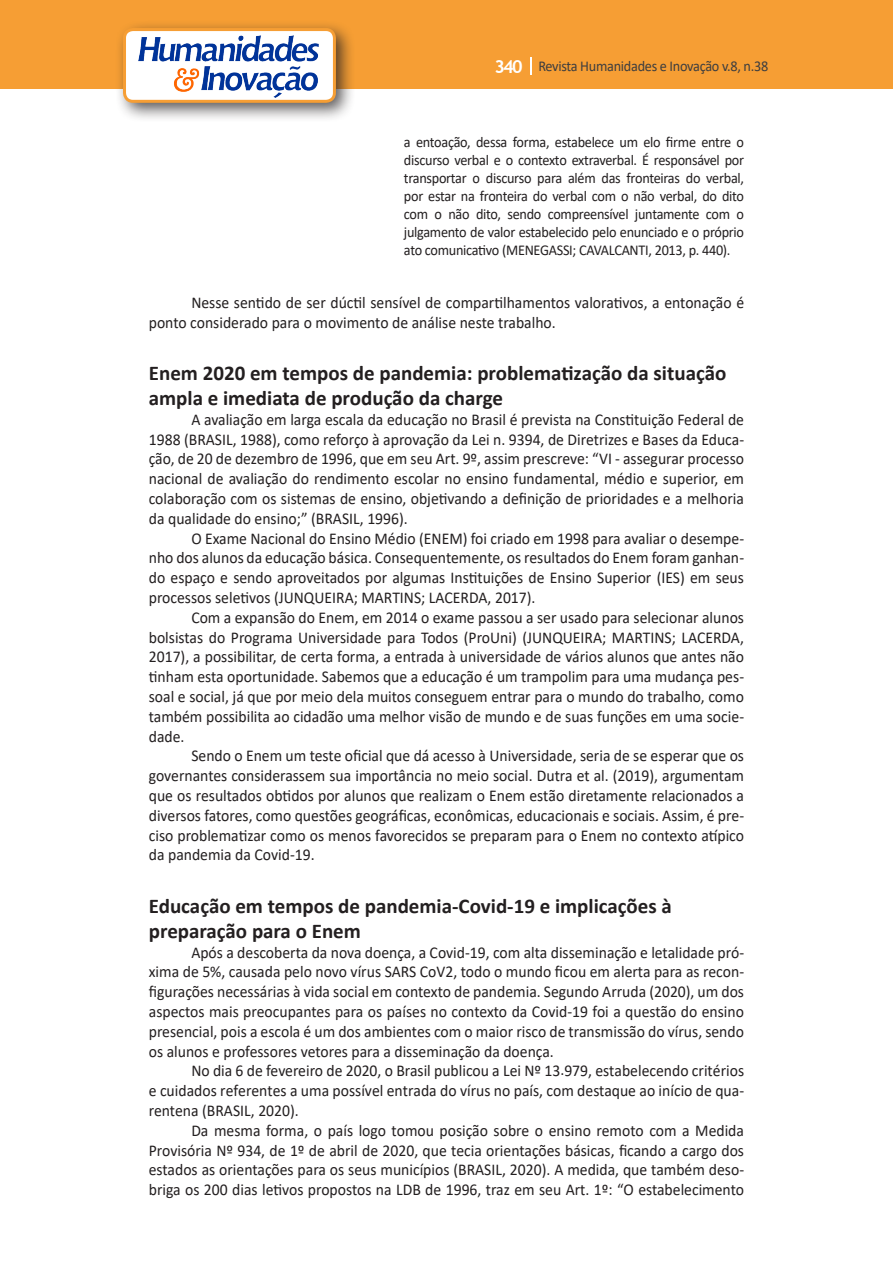
<style>
.page{position:relative;width:893px;height:1263px;background:#fff}
.page>*{position:absolute;margin:0;border:0;box-sizing:border-box;transform-origin:0 0}
.Titulo_2{font:700 21px/25.2px "Calibri";color:#231f20}
.Texto{font:16.5px/19.8px "Calibri";color:#231f20;text-align:justify;scale:.95 1}
.citacao{font:15px/18px "Calibri";letter-spacing:-.02em;color:#231f20;text-align:justify;scale:.95 1}
.t1{font:15px "Calibri";letter-spacing:-.02em;color:#3e3e3f;scale:.95 1}
.s1{font-family:"Trebuchet MS";font-weight:700;font-size:18px;color:#fff}
</style>
<div class="page">
<div style="left:0;top:0;width:893px;height:88px;background:#f69e34"></div>
<svg style="left:530px;top:57px;width:2px;height:18px"></svg>
<div style="left:115px;top:20px;width:241px;height:103px;background:#231f20;opacity:.75"></div>
<div style="left:125px;top:30px;width:209px;height:71px;background:#fff;border-radius:9px"></div>
<img style="left:138px;top:35px;width:181px;height:62px">
<div style="left:123px;top:28px;width:213px;height:75px;border:3px solid #f69e34;border-radius:9px"></div>
<p class="t1" style="left:495px;top:56px;width:290px"><span class="s1">340</span> Revista Humanidades e Inovação v.8, n.38</p>
<p class="citacao" style="left:404px;top:133px;width:360px">a entoação, dessa forma, estabelece um elo firme entre o discurso verbal e o contexto extraverbal. É responsável por transportar o discurso para além das fronteiras do verbal, por estar na fronteira do verbal com o não verbal, do dito com o não dito, sendo compreensível juntamente com o julgamento de valor estabelecido pelo enunciado e o próprio ato comunicativo (MENEGASSI; CAVALCANTI, 2013, p. 440).</p>
<p class="Texto" style="left:149px;top:292px;width:628px;text-indent:43px">Nesse sentido de ser dúctil sensível de compartilhamentos valorativos, a entonação é ponto considerado para o movimento de análise neste trabalho.</p>
<p class="Titulo_2" style="left:149px;top:360px;width:579px">Enem 2020 em tempos de pandemia: problematização da situação ampla e imediata de produção da charge</p>
<p class="Texto" style="left:149px;top:409px;width:628px;text-indent:43px">A avaliação em larga escala da educação no Brasil é prevista na Constituição Federal de 1988 (BRASIL, 1988), como reforço à aprovação da Lei n. 9394, de Diretrizes e Bases da Educa&shy;ção, de 20 de dezembro de 1996, que em seu Art. 9º, assim prescreve: “VI - assegurar processo nacional de avaliação do rendimento escolar no ensino fundamental, médio e superior, em colaboração com os sistemas de ensino, objetivando a definição de prioridades e a melhoria da qualidade do ensino;” (BRASIL, 1996).</p>
<p class="Texto" style="left:149px;top:528px;width:628px;text-indent:43px">O Exame Nacional do Ensino Médio (ENEM) foi criado em 1998 para avaliar o desempe&shy;nho dos alunos da educação básica. Consequentemente, os resultados do Enem foram ganhan&shy;do espaço e sendo aproveitados por algumas Instituições de Ensino Superior (IES) em seus processos seletivos (JUNQUEIRA; MARTINS; LACERDA, 2017).</p>
<p class="Texto" style="left:149px;top:607px;width:628px;text-indent:43px">Com a expansão do Enem, em 2014 o exame passou a ser usado para selecionar alunos bolsistas do Programa Universidade para Todos (ProUni) (JUNQUEIRA; MARTINS; LACERDA, 2017), a possibilitar, de certa forma, a entrada à universidade de vários alunos que antes não tinham esta oportunidade. Sabemos que a educação é um trampolim para uma mudança pes&shy;soal e social, já que por meio dela muitos conseguem entrar para o mundo do trabalho, como também possibilita ao cidadão uma melhor visão de mundo e de suas funções em uma socie&shy;dade.</p>
<p class="Texto" style="left:149px;top:745px;width:628px;text-indent:43px">Sendo o Enem um teste oficial que dá acesso à Universidade, seria de se esperar que os governantes considerassem sua importância no meio social. Dutra et al. (2019), argumentam que os resultados obtidos por alunos que realizam o Enem estão diretamente relacionados a diversos fatores, como questões geográficas, econômicas, educacionais e sociais. Assim, é pre&shy;ciso problematizar como os menos favorecidos se preparam para o Enem no contexto atípico da pandemia da Covid-19.</p>
<p class="Titulo_2" style="left:149px;top:893px;width:525px">Educação em tempos de pandemia-Covid-19 e implicações à preparação para o Enem</p>
<p class="Texto" style="left:149px;top:942px;width:628px;text-indent:43px">Após a descoberta da nova doença, a Covid-19, com alta disseminação e letalidade pró&shy;xima de 5%, causada pelo novo vírus SARS CoV2, todo o mundo ficou em alerta para as recon&shy;figurações necessárias à vida social em contexto de pandemia. Segundo Arruda (2020), um dos aspectos mais preocupantes para os países no contexto da Covid-19 foi a questão do ensino presencial, pois a escola é um dos ambientes com o maior risco de transmissão do vírus, sendo os alunos e professores vetores para a disseminação da doença.</p>
<p class="Texto" style="left:149px;top:1060px;width:628px;text-indent:43px">No dia 6 de fevereiro de 2020, o Brasil publicou a Lei Nº 13.979, estabelecendo critérios e cuidados referentes a uma possível entrada do vírus no país, com destaque ao início de qua&shy;rentena (BRASIL, 2020).</p>
<p class="Texto" style="left:149px;top:1120px;width:628px;text-indent:43px">Da mesma forma, o país logo tomou posição sobre o ensino remoto com a Medida Provisória Nº 934, de 1º de abril de 2020, que tecia orientações básicas, ficando a cargo dos estados as orientações para os seus municípios (BRASIL, 2020). A medida, que também deso&shy;briga os 200 dias letivos propostos na LDB de 1996, traz em seu Art. 1º: “O estabelecimento</p>
</div>
